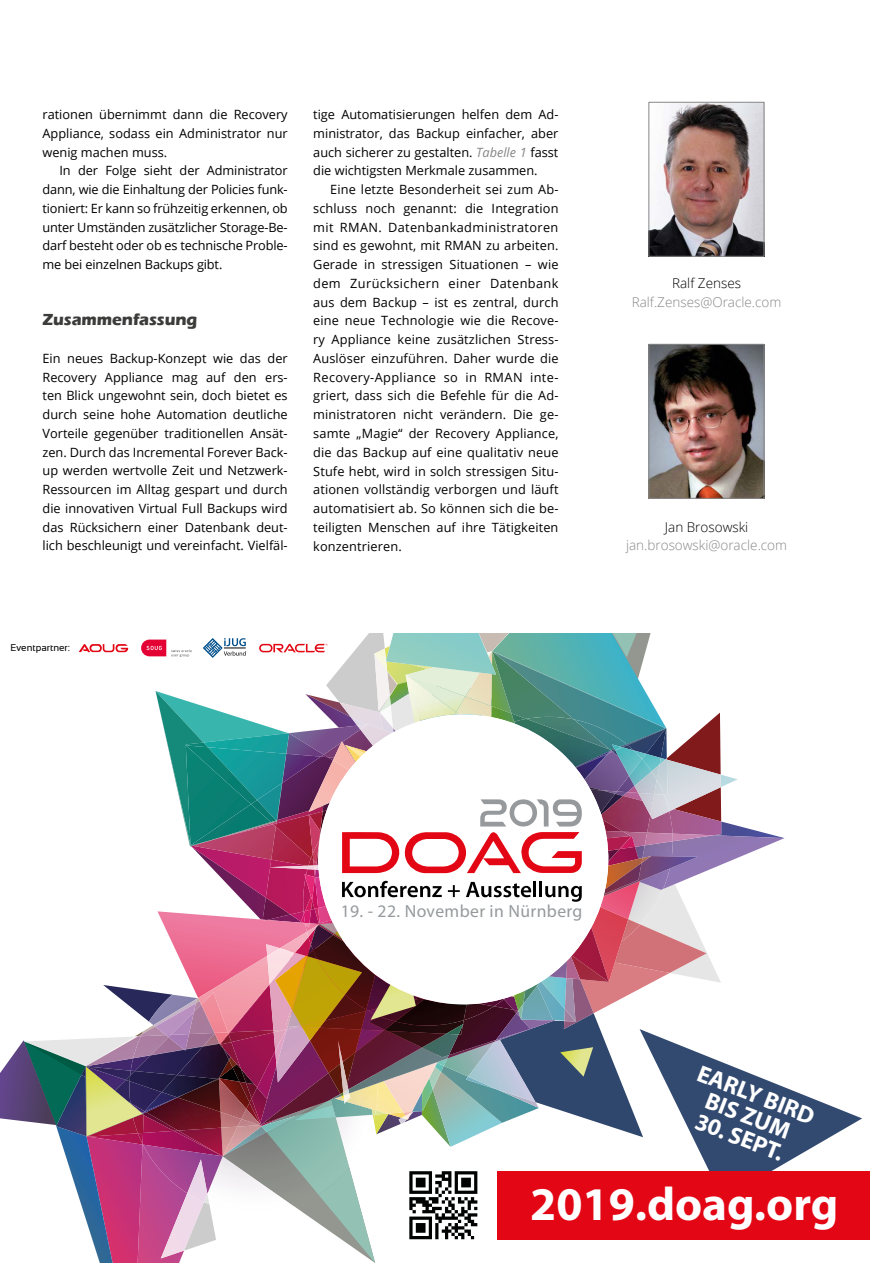
<style>
.page{position:relative;width:893px;height:1263px;background:#fff}
.page>*{position:absolute;margin:0;border:0;box-sizing:border-box;transform-origin:0 0}
.t1{font:700 47.1px "Myriad Pro";color:#fff}
.t2{font:700 24px/22.6px "Myriad Pro";color:#fff;text-align:center}
.t3{font:17.7px "Myriad Pro";letter-spacing:.02em;color:#969a9c}
.t4{font:700 16.5px "Eras ITC";letter-spacing:-.005em;color:#3c3c3b}
.t5{font:300 13.5px "Open Sans";color:#878787}
.t6{font:300 13.5px "Open Sans";color:#000}
.t7{font:12.75px/18.8px "Open Sans";color:#000;text-align:justify}
.t8{font:9.9px "Sansation";color:#000}
.s1{font-style:italic;color:#878787}
</style>
<div class="page">
<img style="left:651px;top:346px;width:111px;height:150px">
<div style="left:649px;top:344px;width:115px;height:154px;border:1px solid #878787"></div>
<img style="left:651px;top:104px;width:111px;height:150px">
<div style="left:649px;top:102px;width:115px;height:154px;border:1px solid #878787"></div>
<div style="left:497px;top:1171px;width:373px;height:68px;background:#e30615"></div>
<img style="left:0;top:634px;width:862px;height:629px">
<p class="t7" style="left:43px;top:105px;width:247px">rationen übernimmt dann die Recovery Appliance, sodass ein Administrator nur wenig machen muss.</p>
<p class="t7" style="left:43px;top:161px;width:247px;text-indent:17px">In der Folge sieht der Administrator dann, wie die Einhaltung der Policies funk&shy;tioniert: Er kann so frühzeitig erkennen, ob unter Umständen zusätzlicher Storage-Be&shy;darf besteht oder ob es technische Proble&shy;me bei einzelnen Backups gibt.</p>
<p class="t4" style="left:43px;top:310px;width:156px">Zusammenfassung</p>
<p class="t7" style="left:43px;top:348px;width:247px">Ein neues Backup-Konzept wie das der Recovery Appliance mag auf den ers&shy;ten Blick ungewohnt sein, doch bietet es durch seine hohe Automation deutliche Vorteile gegenüber traditionellen Ansät&shy;zen. Durch das Incremental Forever Back&shy;up werden wertvolle Zeit und Netzwerk-Ressourcen im Alltag gespart und durch die innovativen Virtual Full Backups wird das Rücksichern einer Datenbank deut&shy;lich beschleunigt und vereinfacht. Vielfäl-</p>
<p class="t7" style="left:313px;top:105px;width:247px">tige Automatisierungen helfen dem Ad&shy;ministrator, das Backup einfacher, aber auch sicherer zu gestalten. <span class="s1">Tabelle 1</span> fasst die wichtigsten Merkmale zusammen.</p>
<p class="t7" style="left:313px;top:180px;width:247px;text-indent:17px">Eine letzte Besonderheit sei zum Ab&shy;schluss noch genannt: die Integration mit RMAN. Datenbankadministratoren sind es gewohnt, mit RMAN zu arbeiten.<br>Gerade in stressigen Situationen – wie dem Zurücksichern einer Datenbank aus dem Backup – ist es zentral, durch eine neue Technologie wie die Recove&shy;ry Appliance keine zusätzlichen Stress-Auslöser einzuführen. Daher wurde die Recovery-Appliance so in RMAN inte&shy;griert, dass sich die Befehle für die Ad&shy;ministratoren nicht verändern. Die ge&shy;samte „Magie“ der Recovery Appliance, die das Backup auf eine qualitativ neue Stufe hebt, wird in solch stressigen Situ&shy;ationen vollständig verborgen und läuft automatisiert ab. So können sich die be&shy;teiligten Menschen auf ihre Tätigkeiten konzentrieren.</p>
<p class="t8" style="left:11px;top:642px;width:61px">Eventpartner:</p>
<p class="t6" style="left:672px;top:274px;width:70px">Ralf Zenses</p>
<p class="t5" style="left:632px;top:292px;width:151px">Ralf.Zenses@Oracle.com</p>
<p class="t6" style="left:665px;top:517px;width:85px">Jan Brosowski</p>
<p class="t5" style="left:626px;top:536px;width:163px">jan.brosowski@oracle.com</p>
<h3 class="t3" style="left:341px;top:900px;width:243px">19. - 22. November in Nürnberg</h3>
<h2 class="t2" style="left:702px;top:1061px;width:125px;rotate:21deg">EARLY BIRD<br>BIS ZUM</h2>
<h2 class="t2" style="left:701px;top:1109px;width:94px;rotate:21deg">30. SEPT.</h2>
<h1 class="t1" style="left:530px;top:1174px;width:310px">2019.doag.org</h1>
</div>
